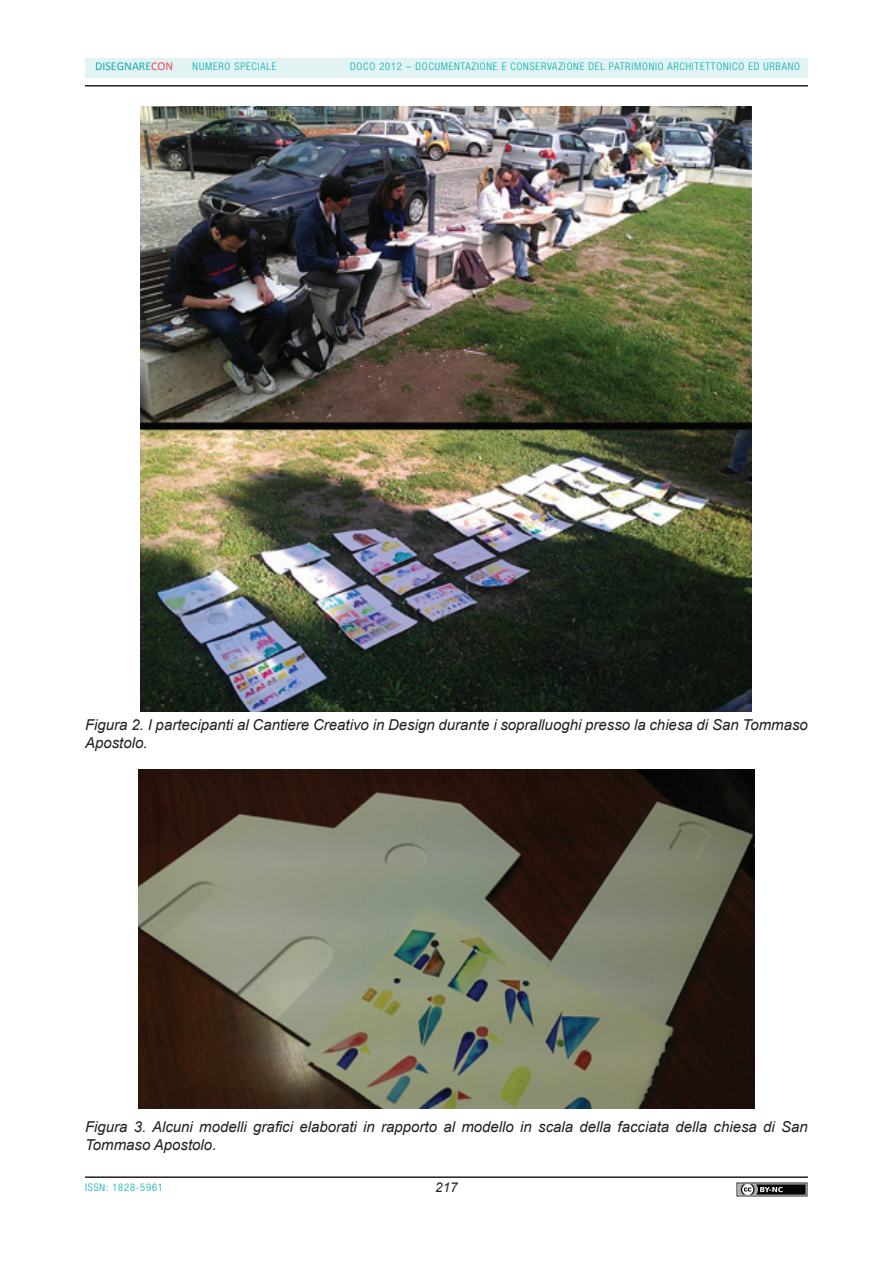
<style>
.page{position:relative;width:893px;height:1263px;background:#fff}
.page>*{position:absolute;margin:0;border:0;box-sizing:border-box;transform-origin:0 0}
.t1{font:italic 15px/18px "Arial";color:#231f20}
.t2{font:italic 13.5px "Arial";color:#231f20}
.t3{font:12px "Calibri";color:#17aaac}
.t4{font:300 condensed 10.5px "Helvetica Neue LT Std";letter-spacing:.075em;color:#00aaad}
.s1{color:#ef4862}
</style>
<div class="page">
<hr style="left:85px;top:85px;width:723px;height:2px;background:#231f20">
<hr style="left:85px;top:1176px;width:723px;height:2px;background:#231f20">
<div style="left:85px;top:58px;width:723px;height:19px;background:#e2f3f4"></div>
<img style="left:737px;top:1182px;width:71px;height:14px">
<img style="left:140px;top:106px;width:611px;height:605px">
<img style="left:139px;top:770px;width:615px;height:338px">
<p class="t3" style="left:95px;top:59px;width:80px">DISEGNARE<span class="s1">CON</span></p>
<p class="t4" style="left:193px;top:60px;width:8px">NUMERO</p>
<p class="t4" style="left:234px;top:60px;width:29px">SPECIALE</p>
<p class="t4" style="left:350px;top:60px;width:451px">DOCO 2012 – DOCUMENTAZIONE E CONSERVAZIONE DEL PATRIMONIO ARCHITETTONICO ED URBANO</p>
<p class="t1" style="left:85px;top:715px;width:724px">Figura 2. I partecipanti al Cantiere Creativo in Design durante i sopralluoghi presso la chiesa di San Tommaso<br>Apostolo.</p>
<p class="t1" style="left:85px;top:1118px;width:724px">Figura 3. Alcuni modelli grafici elaborati in rapporto al modello in scala della facciata della chiesa di San<br>Tommaso Apostolo.</p>
<p class="t4" style="left:85px;top:1181px;width:6px">ISSN</p>
<p class="t4" style="left:106px;top:1181px;width:58px">: 1828-5961</p>
<p class="t2" style="left:435px;top:1178px;width:24px">217</p>
</div>
